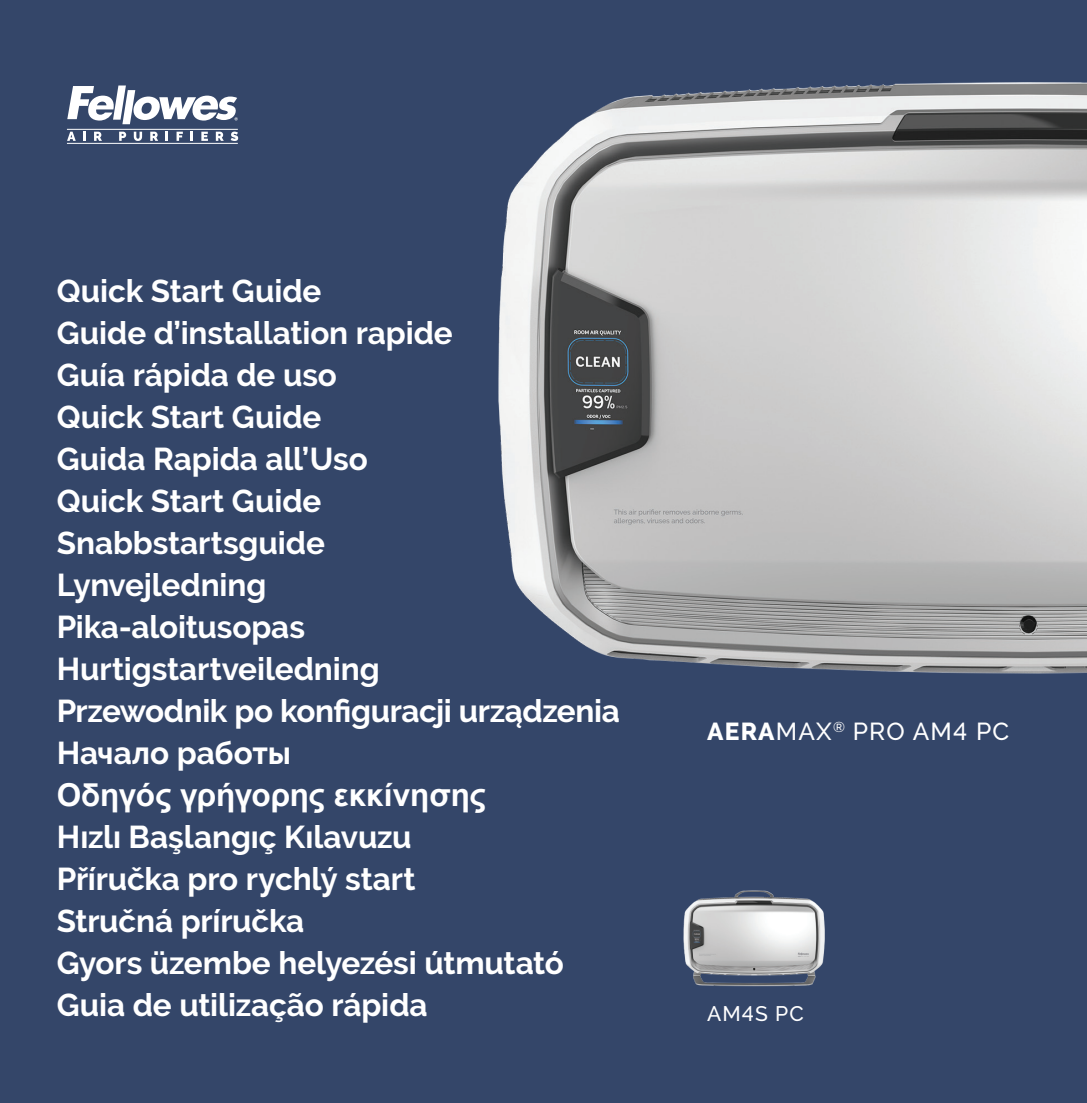
<style>
.page{position:relative;width:1087px;height:1103px;background:#fff}
.page>*{position:absolute;margin:0;border:0;box-sizing:border-box;transform-origin:0 0}
.t1{font:700 31.5px/42px "Raleway";letter-spacing:-.005em;color:#fff}
.t2{font:700 31.5px "Arial";letter-spacing:-.005em;color:#fff}
.t3{font:500 24.5px "Raleway";letter-spacing:.05em;color:#fff}
.t4{font:500 21px "Raleway";letter-spacing:.05em;color:#fff}
.s1{font-weight:800}
</style>
<div class="page">
<div style="left:0;top:0;width:1087px;height:1102px;background:#344669"></div>
<hr style="left:67px;top:143px;width:171px;height:1px;background:#fff">
<hr style="left:67px;top:129px;width:171px;height:1px;background:#fff">
<svg style="left:67px;top:132px;width:9px;height:9px"></svg>
<svg style="left:83px;top:132px;width:3px;height:9px"></svg>
<svg style="left:94px;top:132px;width:8px;height:9px"></svg>
<svg style="left:119px;top:132px;width:7px;height:9px"></svg>
<svg style="left:134px;top:132px;width:8px;height:9px"></svg>
<svg style="left:150px;top:132px;width:8px;height:9px"></svg>
<svg style="left:166px;top:132px;width:2px;height:9px"></svg>
<svg style="left:177px;top:132px;width:6px;height:9px"></svg>
<svg style="left:191px;top:132px;width:2px;height:9px"></svg>
<svg style="left:201px;top:132px;width:7px;height:9px"></svg>
<svg style="left:216px;top:132px;width:8px;height:9px"></svg>
<svg style="left:231px;top:132px;width:7px;height:9px"></svg>
<svg style="left:67px;top:85px;width:171px;height:39px"></svg>
<img style="left:498px;top:82px;width:589px;height:592px">
<img style="left:683px;top:890px;width:142px;height:97px">
<p class="t1" style="left:57px;top:270px;width:564px">Quick Start Guide<br>Guide d’installation rapide<br>Guía rápida de uso<br>Quick Start Guide<br>Guida Rapida all’Uso<br>Quick Start Guide<br>Snabbstartsguide<br>Lynvejledning<br>Pika-aloitusopas<br>Hurtigstartveiledning<br>Przewodnik po konfiguracji urządzenia<br>Начало работы</p>
<p class="t2" style="left:57px;top:774px;width:431px">Οδηγός γρήγορης εκκίνησης</p>
<p class="t1" style="left:57px;top:816px;width:509px">Hızlı Başlangıç Kılavuzu<br>Příručka pro rychlý start<br>Stručná príručka<br>Gyors üzembe helyezési útmutató<br>Guia de utilização rápida</p>
<p class="t3" style="left:707px;top:717px;width:304px"><span class="s1">AERA</span>MAX<sup>®</sup> PRO AM4 PC</p>
<p class="t4" style="left:707px;top:1001px;width:98px">AM4S PC</p>
</div>
